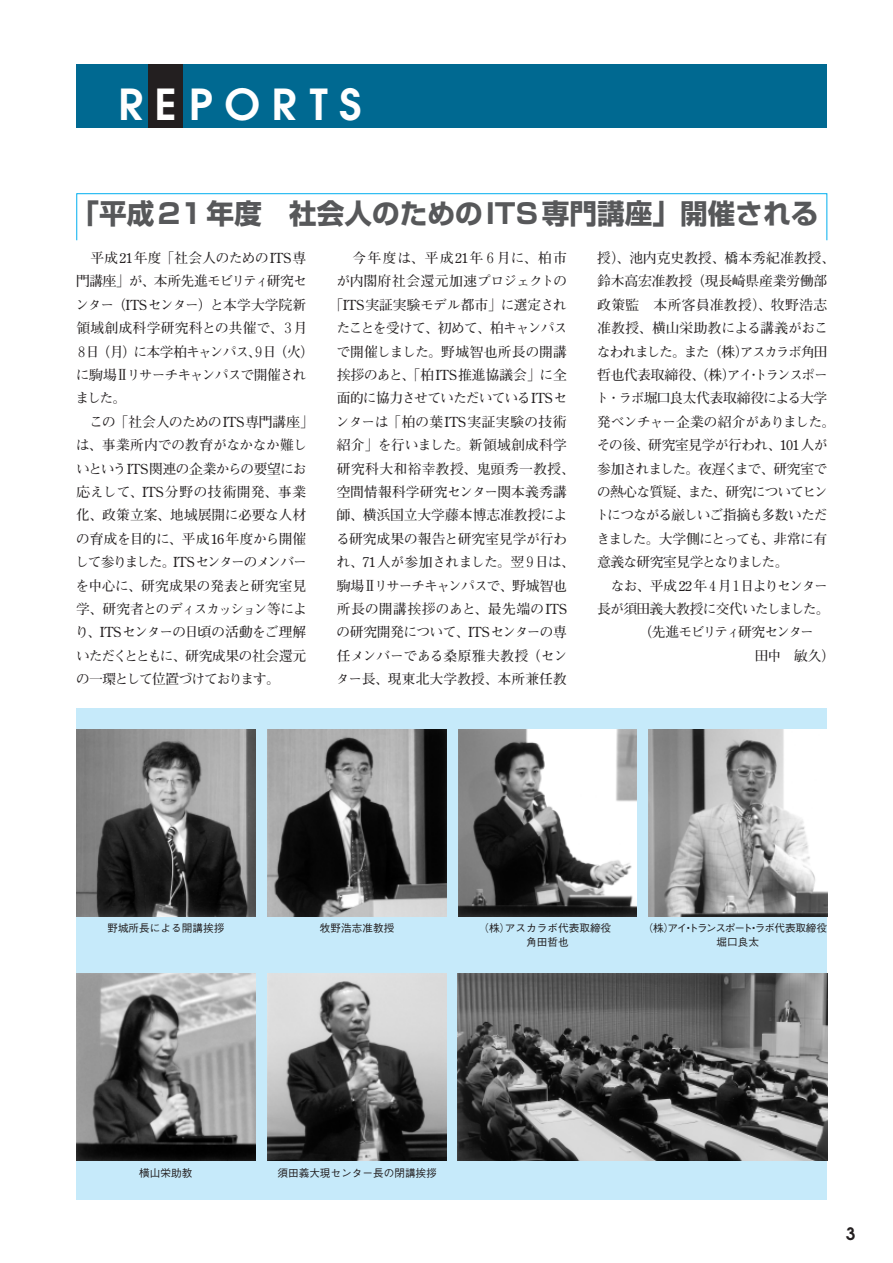
<style>
.page{position:relative;width:893px;height:1263px;background:#fff}
.page>*{position:absolute;margin:0;border:0;box-sizing:border-box;transform-origin:0 0}
.t1{font:600 42.45px "Avant Garde";letter-spacing:.275em;color:#fff}
.t2{font:700 27.6px "Shin Go";color:#57585a}
.t3{font:600 16.95px "Avant Garde";color:#231f20}
.t4{font:700 13.8px/23.4px "Futo Min A101";letter-spacing:-.03em;color:#231f20}
.t5{font:700 13.8px/23.4px "Futo Min A101";letter-spacing:-.005em;color:#231f20;text-align:center}
.t6{font:700 13.8px "Futo Min A101";letter-spacing:-.06em;color:#231f20}
.t7{font:700 13.8px "Futo Min A101";letter-spacing:-.05em;color:#231f20}
.t8{font:700 13.8px "Futo Min A101";letter-spacing:-.07em;color:#231f20}
.t9{font:700 13.8px "Futo Min A101";letter-spacing:-.1em;color:#231f20}
.t10{font:700 13.8px "Futo Min A101";letter-spacing:-.11em;color:#231f20}
.t11{font:700 13.8px "Futo Min A101";letter-spacing:.005em;color:#231f20}
.t12{font:700 13.8px "Futo Min A101";letter-spacing:-.09em;color:#231f20}
.t13{font:700 13.8px "Futo Min A101";letter-spacing:-.075em;color:#231f20}
.t14{font:700 13.8px "Futo Min A101";letter-spacing:-.08em;color:#231f20}
.t15{font:700 13.8px "Futo Min A101";letter-spacing:.025em;color:#231f20}
.t16{font:700 13.8px "Futo Min A101";letter-spacing:-.01em;color:#231f20}
.t17{font:700 13.8px "Futo Min A101";letter-spacing:-.13em;color:#231f20}
.t18{font:500 10.65px/13.8px "Gothic BBB";color:#231f20;text-align:center}
.t19{font:500 10.65px/13.8px "Gothic BBB";letter-spacing:-.07em;color:#231f20;text-align:center}
</style>
<div class="page">
<div style="left:77px;top:708px;width:750px;height:491px;background:#c6eafa"></div>
<div style="left:77px;top:64px;width:750px;height:64px;background:#006991"></div>
<div style="left:149px;top:64px;width:34px;height:64px;background:#231f20"></div>
<div style="left:77px;top:193px;width:750px;height:47px;border:1px solid #00aeef"></div>
<img style="left:457px;top:974px;width:370px;height:187px">
<img style="left:77px;top:729px;width:178px;height:187px">
<img style="left:458px;top:729px;width:179px;height:187px">
<img style="left:648px;top:729px;width:179px;height:187px">
<img style="left:268px;top:729px;width:178px;height:187px">
<img style="left:77px;top:974px;width:178px;height:187px">
<img style="left:268px;top:974px;width:178px;height:187px">
<h1 class="t1" style="left:119px;top:88px;width:245px">REPORTS</h1>
<h2 class="t2" style="left:71px;top:203px;width:748px">「平成21年度　社会人のためのITS専門講座」開催される</h2>
<p class="t4" style="left:75px;top:248px;width:241px">　平成21年度「社会人のためのITS専門講座」が、本所先進モビリティ研究センター（ITSセンター）と本学大学院新領域創成科学研究科との共催で、３月<br>８日（月）に本学柏キャンパス、９日（火）に駒場Ⅱリサーチキャンパスで開催されました。<br>　この「社会人のためのITS専門講座」は、事業所内での教育がなかなか難しいというITS関連の企業からの要望にお応えして、ITS分野の技術開発、事業化、政策立案、地域展開に必要な人材の育成を目的に、平成16年度から開催して参りました。ITS センターのメンバーを中心に、研究成果の発表と研究室見学、研究者とのディスカッション等により、ITSセンターの日頃の活動をご理解いただくとともに、研究成果の社会還元の一環として位置づけております。</p>
<p class="t5" style="left:329px;top:248px;width:247px">　今年度は、平成21年６月に、柏市が内閣府社会還元加速プロジェクトの「ITS実証実験モデル都市」に選定されたことを受けて、初めて、柏キャンパスで開催しました。野城智也所長の開講挨拶のあと、「柏ITS推進協議会」に全面的に協力させていただいているITSセンターは「柏の葉ITS実証実験の技術紹介」を行いました。新領域創成科学研究科大和裕幸教授、鬼頭秀一教授、空間情報科学研究センター関本義秀講師、横浜国立大学藤本博志准教授による研究成果の報告と研究室見学が行われ、71人が参加されました。翌９日は、駒場Ⅱリサーチキャンパスで、野城智也所長の開講挨拶のあと、最先端のITSの研究開発について、ITSセンターの専任メンバーである桑原雅夫教授（センター長、現東北大学教授、本所兼任教</p>
<p class="t11" style="left:597px;top:253px;width:239px">授）、池内克史教授、橋本秀紀准教授、</p>
<p class="t4" style="left:597px;top:272px;width:232px">鈴木高宏准教授（現長崎県産業労働部</p>
<p class="t15" style="left:597px;top:300px;width:232px">政策監　本所客員准教授）、牧野浩志</p>
<p class="t16" style="left:597px;top:323px;width:232px">准教授、横山栄助教による講義がおこ</p>
<p class="t9" style="left:597px;top:347px;width:232px">なわれました。また（株）アスカラボ角田</p>
<p class="t6" style="left:597px;top:370px;width:232px">哲也代表取締役、（株）アイ・トランスポー</p>
<p class="t7" style="left:595px;top:393px;width:233px">ト・ラボ堀口良太代表取締役による大学</p>
<p class="t7" style="left:597px;top:417px;width:239px">発ベンチャー企業の紹介がありました。</p>
<p class="t4" style="left:597px;top:435px;width:232px">その後、研究室見学が行われ、101人が</p>
<p class="t12" style="left:597px;top:464px;width:232px">参加されました。夜遅くまで、研究室で</p>
<p class="t8" style="left:597px;top:487px;width:232px">の熱心な質疑、また、研究についてヒン</p>
<p class="t13" style="left:595px;top:510px;width:234px">トにつながる厳しいご指摘も多数いただ</p>
<p class="t14" style="left:596px;top:534px;width:232px">きました。大学側にとっても、非常に有</p>
<p class="t8" style="left:597px;top:557px;width:192px">意義な研究室見学となりました。</p>
<p class="t10" style="left:597px;top:580px;width:232px">　なお、平成22年４月１日よりセンター</p>
<p class="t6" style="left:597px;top:604px;width:234px">長が須田義大教授に交代いたしました。</p>
<p class="t17" style="left:639px;top:627px;width:190px">（先進モビリティ研究センター　</p>
<p class="t4" style="left:755px;top:646px;width:82px">田中　敏久）</p>
<p class="t18" style="left:107px;top:923px;width:118px">野城所長による開講挨拶</p>
<p class="t18" style="left:320px;top:923px;width:76px">牧野浩志准教授</p>
<p class="t18" style="left:478px;top:923px;width:134px">（株）アスカラボ代表取締役角田哲也</p>
<p class="t19" style="left:643px;top:923px;width:186px">（株）アイ・トランスポート・ラボ代表取締役堀口良太</p>
<p class="t18" style="left:139px;top:1167px;width:55px">横山栄助教</p>
<p class="t18" style="left:277px;top:1167px;width:161px">須田義大現センター長の閉講挨拶</p>
<p class="t3" style="left:846px;top:1227px;width:11px">3</p>
</div>
